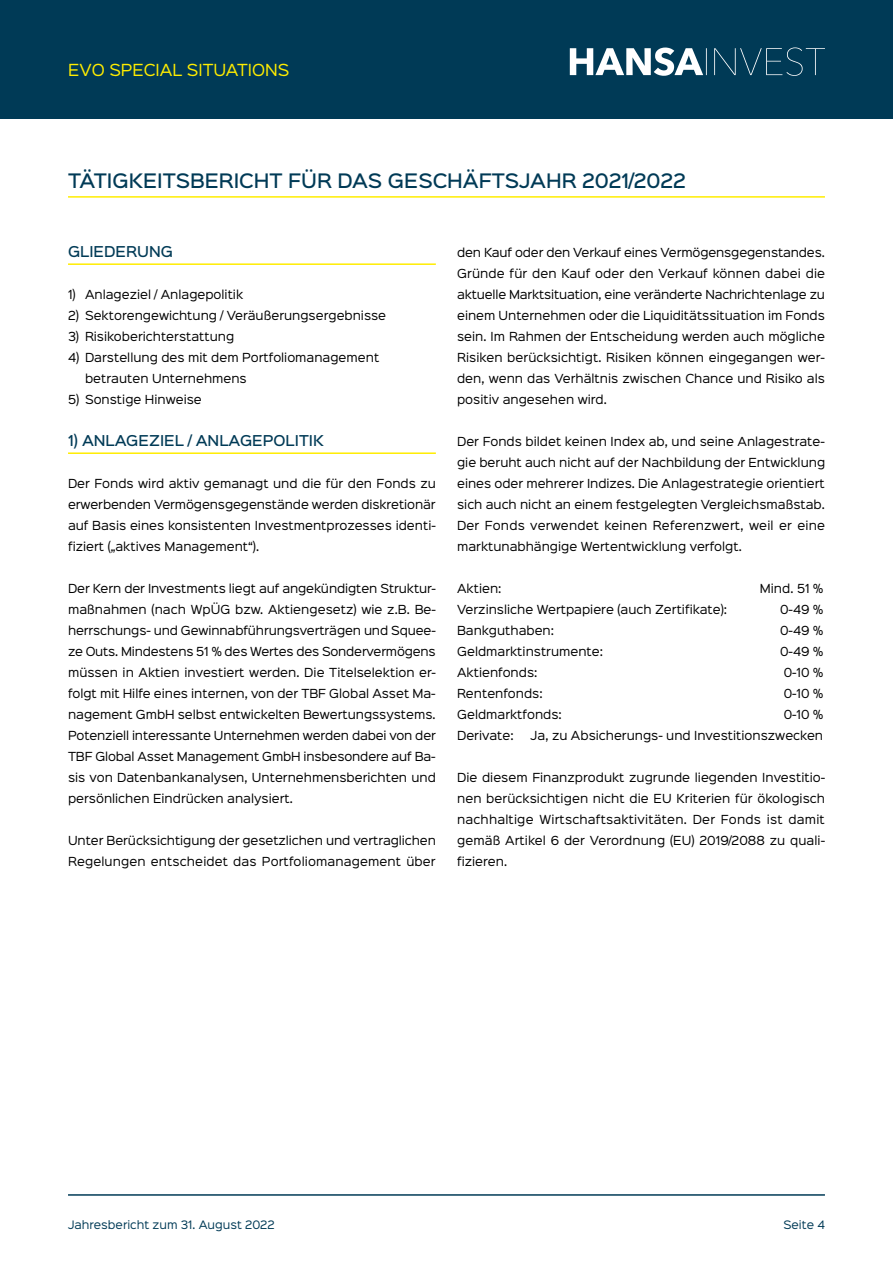
<style>
.page{position:relative;width:893px;height:1263px;background:#fff}
.page>*{position:absolute;margin:0;border:0;box-sizing:border-box;transform-origin:0 0}
.t1{font:500 18px "Sinkin Sans 500";color:#003a56}
.t2{font:15px "Sinkin Sans 400";color:#ffed00}
.t3{font:500 13.5px "Sinkin Sans 500";color:#003a56}
.t4{font:11.25px/21px "Sinkin Sans 400";color:#000;text-align:justify}
.t5{font:10.5px "Sinkin Sans 400";color:#003a56}
</style>
<div class="page">
<div style="left:0;top:0;width:893px;height:119px;background:#003a56"></div>
<svg style="left:570px;top:47px;width:255px;height:29px"></svg>
<hr style="left:68px;top:1194px;width:757px;height:2px;background:#003a56">
<hr style="left:68px;top:263px;width:368px;height:2px;background:#ffed00">
<hr style="left:68px;top:452px;width:368px;height:2px;background:#ffed00">
<hr style="left:68px;top:196px;width:757px;height:2px;background:#ffed00">
<h2 class="t2" style="left:68px;top:57px;width:223px">EVO SPECIAL SITUATIONS</h2>
<h1 class="t1" style="left:68px;top:165px;width:619px">TÄTIGKEITSBERICHT FÜR DAS GESCHÄFTSJAHR 2021/2022</h1>
<p class="t3" style="left:68px;top:240px;width:107px">GLIEDERUNG</p>
<p class="t4" style="left:68px;top:283px;width:177px">1) Anlageziel / Anlagepolitik</p>
<p class="t4" style="left:68px;top:304px;width:320px">2) Sektorengewichtung / Veräußerungsergebnisse</p>
<p class="t4" style="left:68px;top:325px;width:168px">3) Risikoberichterstattung</p>
<p class="t4" style="left:85px;top:346px;width:296px;text-indent:-17px">4) Darstellung des mit dem Portfoliomanagement betrauten Unternehmens</p>
<p class="t4" style="left:68px;top:388px;width:135px">5) Sonstige Hinweise</p>
<p class="t3" style="left:68px;top:429px;width:257px">1) ANLAGEZIEL / ANLAGEPOLITIK</p>
<p class="t4" style="left:68px;top:472px;width:369px">Der Fonds wird aktiv gemanagt und die für den Fonds zu erwerbenden Vermögensgegenstände werden diskretionär auf Basis eines konsistenten Investmentprozesses identi&shy;fiziert („aktives Management“).</p>
<p class="t4" style="left:68px;top:577px;width:369px">Der Kern der Investments liegt auf angekündigten Struktur&shy;maßnahmen (nach WpÜG bzw. Aktiengesetz) wie z.B. Be&shy;herrschungs- und Gewinnabführungsverträgen und Squee&shy;ze Outs. Mindestens 51 % des Wertes des Sondervermögens müssen in Aktien investiert werden. Die Titelselektion er&shy;folgt mit Hilfe eines internen, von der TBF Global Asset Ma&shy;nagement GmbH selbst entwickelten Bewertungssystems.<br>Potenziell interessante Unternehmen werden dabei von der TBF Global Asset Management GmbH insbesondere auf Ba&shy;sis von Datenbankanalysen, Unternehmensberichten und persönlichen Eindrücken analysiert.</p>
<p class="t4" style="left:68px;top:829px;width:369px">Unter Berücksichtigung der gesetzlichen und vertraglichen<br>Regelungen entscheidet das Portfoliomanagement über</p>
<p class="t4" style="left:457px;top:241px;width:369px">den Kauf oder den Verkauf eines Vermögensgegenstandes.<br>Gründe für den Kauf oder den Verkauf können dabei die aktuelle Marktsituation, eine veränderte Nachrichtenlage zu einem Unternehmen oder die Liquiditätssituation im Fonds sein. Im Rahmen der Entscheidung werden auch mögliche Risiken berücksichtigt. Risiken können eingegangen wer&shy;den, wenn das Verhältnis zwischen Chance und Risiko als positiv angesehen wird.</p>
<p class="t4" style="left:457px;top:430px;width:370px">Der Fonds bildet keinen Index ab, und seine Anlagestrate&shy;gie beruht auch nicht auf der Nachbildung der Entwicklung eines oder mehrerer Indizes. Die Anlagestrategie orientiert sich auch nicht an einem festgelegten Vergleichsmaßstab.<br>Der Fonds verwendet keinen Referenzwert, weil er eine marktunabhängige Wertentwicklung verfolgt.</p>
<p class="t4" style="left:457px;top:577px;width:46px">Aktien:</p>
<p class="t4" style="left:760px;top:577px;width:65px">Mind. 51 %</p>
<p class="t4" style="left:457px;top:598px;width:271px">Verzinsliche Wertpapiere (auch Zertifikate):</p>
<p class="t4" style="left:780px;top:598px;width:45px">0-49 %</p>
<p class="t4" style="left:457px;top:619px;width:98px">Bankguthaben:</p>
<p class="t4" style="left:780px;top:619px;width:45px">0-49 %</p>
<p class="t4" style="left:457px;top:640px;width:147px">Geldmarktinstrumente:</p>
<p class="t4" style="left:780px;top:640px;width:45px">0-49 %</p>
<p class="t4" style="left:457px;top:661px;width:82px">Aktienfonds:</p>
<p class="t4" style="left:784px;top:661px;width:41px">0-10 %</p>
<p class="t4" style="left:457px;top:682px;width:87px">Rentenfonds:</p>
<p class="t4" style="left:784px;top:682px;width:41px">0-10 %</p>
<p class="t4" style="left:457px;top:703px;width:106px">Geldmarktfonds:</p>
<p class="t4" style="left:784px;top:703px;width:41px">0-10 %</p>
<p class="t4" style="left:457px;top:724px;width:58px">Derivate:</p>
<p class="t4" style="left:531px;top:724px;width:294px">Ja, zu Absicherungs- und Investitionszwecken</p>
<p class="t4" style="left:457px;top:766px;width:369px">Die diesem Finanzprodukt zugrunde liegenden Investitio&shy;nen berücksichtigen nicht die EU Kriterien für ökologisch nachhaltige Wirtschaftsaktivitäten. Der Fonds ist damit gemäß Artikel 6 der Verordnung (EU) 2019/2088 zu quali&shy;fizieren.</p>
<p class="t5" style="left:68px;top:1216px;width:208px">Jahresbericht zum 31. August 2022</p>
<p class="t5" style="left:783px;top:1216px;width:43px">Seite 4</p>
</div>
